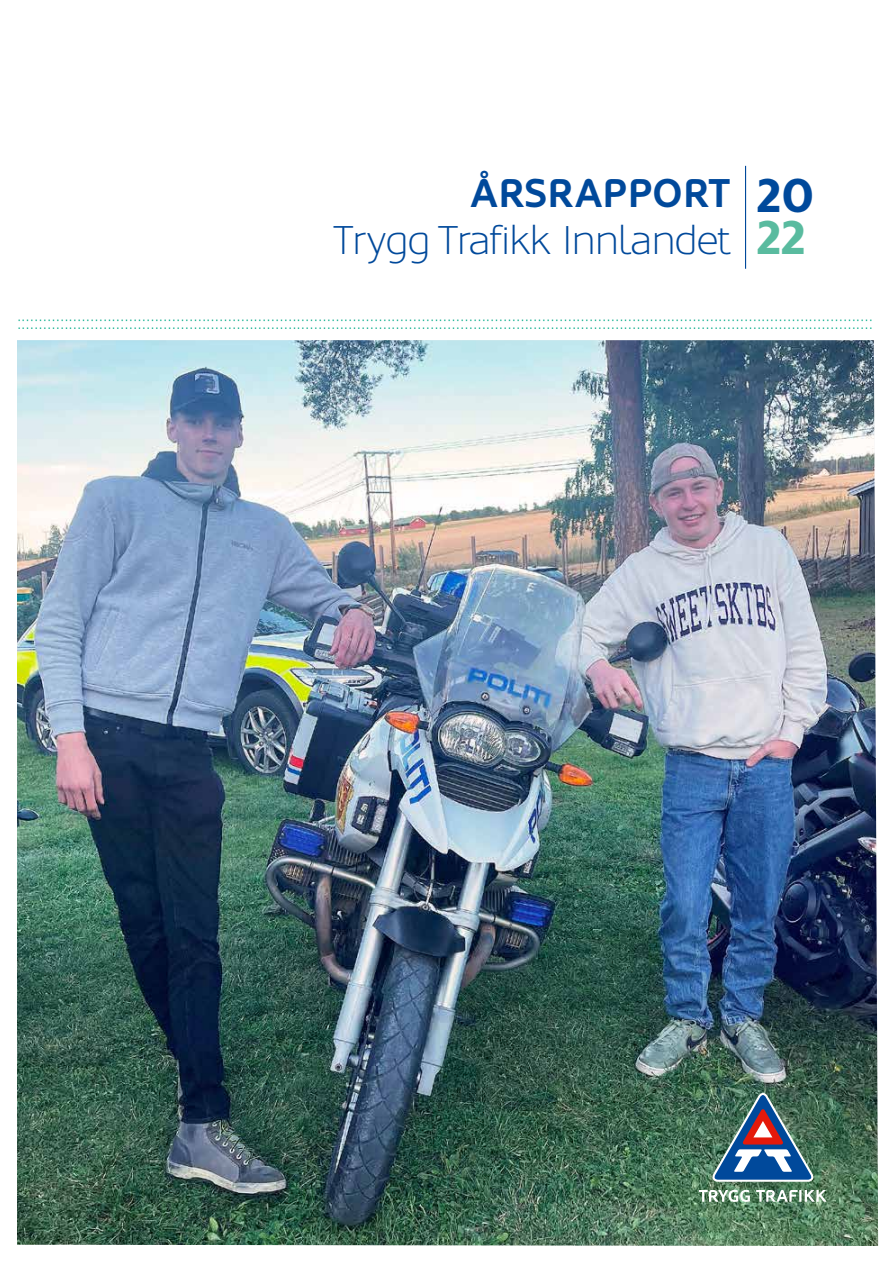
<style>
.page{position:relative;width:893px;height:1263px;background:#fff}
.page>*{position:absolute;margin:0;border:0;box-sizing:border-box;transform-origin:0 0}
.t1{font:900 47.25px "Oblik";color:#00499b}
.t2{font:900 47.25px "Oblik";color:#59bb9f}
.t3{font:300 39.9px "Oblik";color:#00499b}
.t4{font:700 39.9px "Oblik";color:#00499b}
.t5{font:300 18px "Oblik";color:#00a987}
</style>
<div class="page">
<img style="left:17px;top:340px;width:861px;height:906px">
<hr style="left:745px;top:166px;width:1px;height:103px;background:#00499b">
<svg style="left:712px;top:1093px;width:102px;height:89px;background:#567181"></svg>
<svg style="left:699px;top:1190px;width:51px;height:12px"></svg>
<svg style="left:756px;top:1190px;width:70px;height:12px"></svg>
<h2 class="t4" style="left:471px;top:170px;width:261px">ÅRSRAPPORT</h2>
<h2 class="t3" style="left:334px;top:218px;width:398px">Trygg Trafikk Innlandet</h2>
<h1 class="t1" style="left:757px;top:165px;width:59px">20</h1>
<h1 class="t2" style="left:757px;top:207px;width:50px">22</h1>
<p class="t5" style="left:17px;top:312px;width:858px">:::::::::::::::::::::::::::::::::::::::::::::::::::::::::::::::::::::::::::::::::::::::::::::::::::::::::::::::::::::::::::::::::::::::::::::::::::::::::::::::::::::::::::::::::::::::::::::::::::::::</p>
</div>
